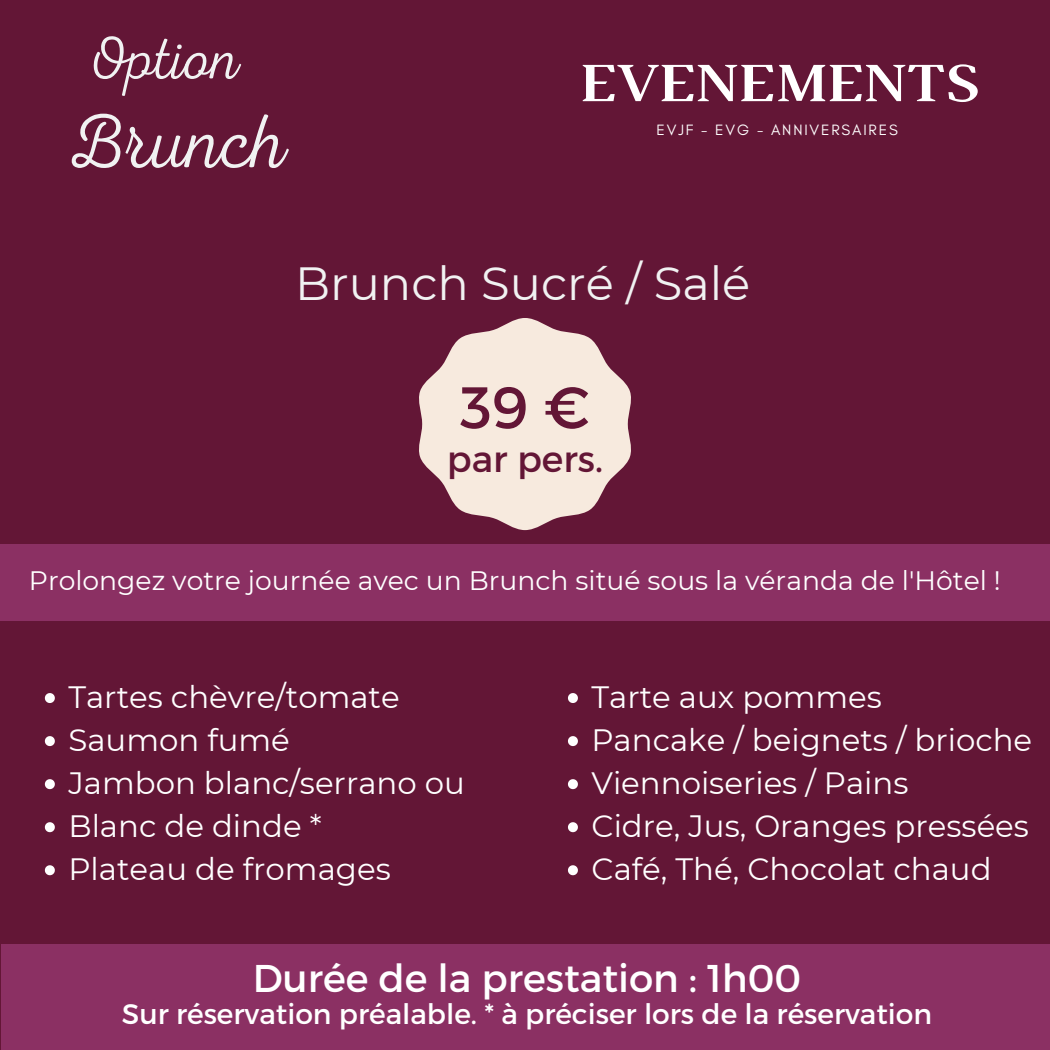
<style>
.page{position:relative;width:1050px;height:1050px;background:#631636}
.page>*{position:absolute;margin:0;border:0;box-sizing:border-box;transform-origin:0 0}
.t1{font:76.6px "RTL Adam Script Thin";color:#f1f2f2}
.t2{font:60.4px "RTL Adam Script Thin";color:#f1f2f2}
.t3{font:59px "Montserrat";color:#631636}
.t4{font:700 56.8px "Luthier";color:#fff}
.t5{font:46.4px "Montserrat";color:#f1f2f2}
.t6{font:38.6px "Montserrat";color:#fff}
.t7{font:36.6px "Montserrat";color:#631636}
.t8{font:30.8px/43px "Montserrat";color:#fff}
.t9{font:28.2px "Montserrat";color:#fff}
.t10{font:26.6px "Montserrat";color:#fff}
.t11{font:15.2px "Glacial Indifference";letter-spacing:.12em;color:#fff}
</style>
<div class="page">
<svg style="left:419px;top:318px;width:212px;height:212px;fill:#f7eade"></svg>
<div style="left:0;top:545px;width:1050px;height:76px;background:#8b3063"></div>
<div style="left:1px;top:944px;width:1049px;height:106px;background:#8b3063"></div>
<svg style="left:45px;top:693px;width:10px;height:10px"></svg>
<svg style="left:45px;top:736px;width:10px;height:10px"></svg>
<svg style="left:45px;top:779px;width:10px;height:10px"></svg>
<svg style="left:45px;top:822px;width:10px;height:10px"></svg>
<svg style="left:45px;top:865px;width:10px;height:10px"></svg>
<svg style="left:568px;top:693px;width:10px;height:10px"></svg>
<svg style="left:568px;top:736px;width:10px;height:10px"></svg>
<svg style="left:568px;top:779px;width:10px;height:10px"></svg>
<svg style="left:568px;top:822px;width:10px;height:10px"></svg>
<svg style="left:568px;top:865px;width:10px;height:10px"></svg>
<h2 class="t2" style="left:87px;top:24px;width:154px">Option</h2>
<h1 class="t1" style="left:64px;top:98px;width:224px">Brunch</h1>
<h3 class="t4" style="left:577px;top:62px;width:402px">EVENEMENTS</h3>
<p class="t11" style="left:657px;top:121px;width:243px">EVJF - EVG - ANNIVERSAIRES</p>
<h3 class="t5" style="left:295px;top:255px;width:457px">Brunch Sucré / Salé</h3>
<h3 class="t3" style="left:460px;top:369px;width:131px">39 €</h3>
<p class="t7" style="left:447px;top:435px;width:158px">par pers.</p>
<p class="t10" style="left:29px;top:564px;width:973px">Prolongez votre journée avec un Brunch situé sous la véranda de l'Hôtel !</p>
<p class="t8" style="left:68px;top:676px;width:398px">Tartes chèvre/tomate<br>Saumon fumé<br>Jambon blanc/serrano ou<br>Blanc de dinde *<br>Plateau de fromages</p>
<p class="t8" style="left:591px;top:676px;width:442px">Tarte aux pommes<br>Pancake / beignets / brioche<br>Viennoiseries / Pains<br>Cidre, Jus, Oranges pressées<br>Café, Thé, Chocolat chaud</p>
<p class="t6" style="left:253px;top:953px;width:550px">Durée de la prestation : 1h00</p>
<p class="t9" style="left:122px;top:996px;width:812px">Sur réservation préalable. * à préciser lors de la réservation</p>
</div>
